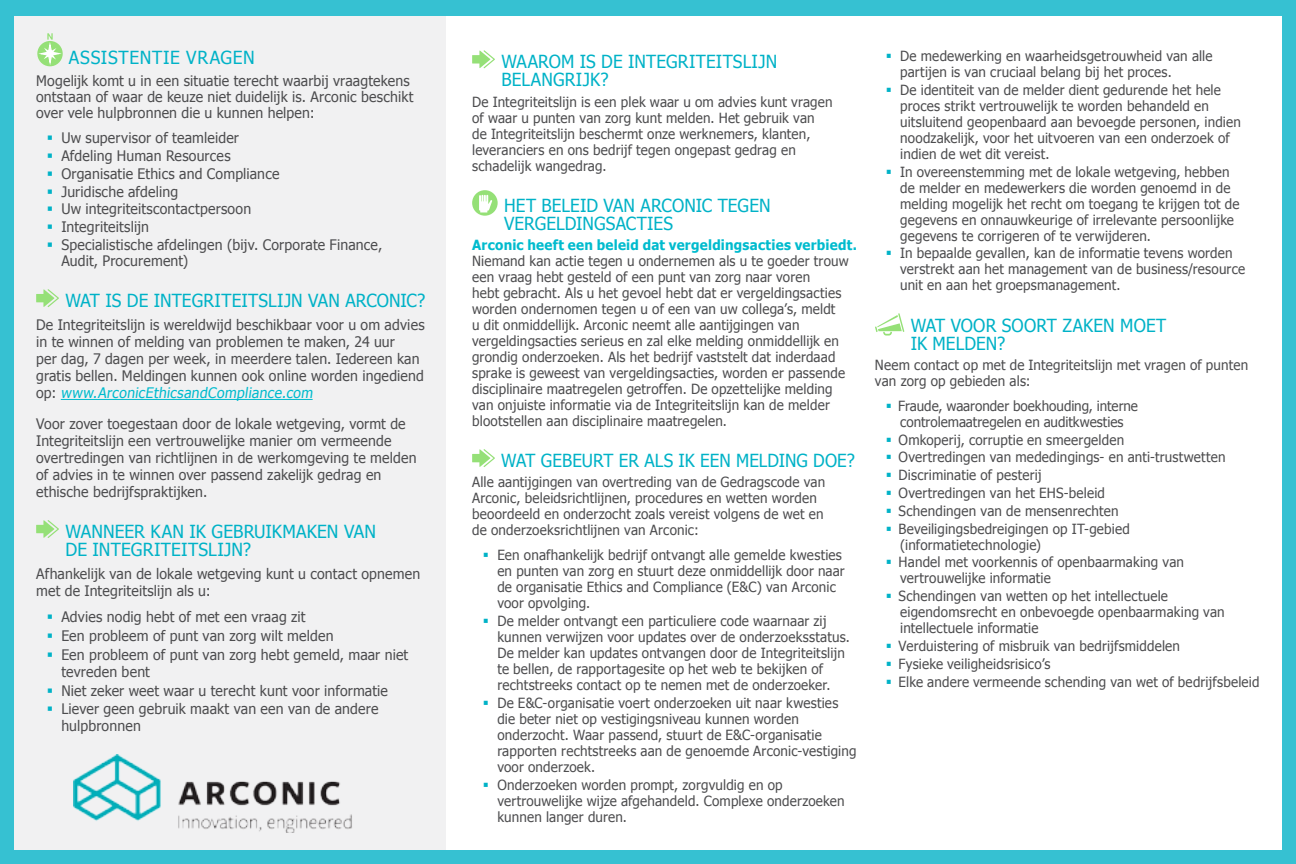
<style>
.page{position:relative;width:1296px;height:864px;background:#fff}
.page>*{position:absolute;margin:0;border:0;box-sizing:border-box;transform-origin:0 0}
.t1{font:18px/18px "Tahoma";letter-spacing:.01em;color:#00b2c7;scale:.96 1}
.t2{font:18px/18px "Tahoma";letter-spacing:.01em;color:#00b2c7}
.t3{font:18px "Tahoma";letter-spacing:.01em;color:#00b2c7;scale:.95 1}
.t4{font:18px "Tahoma";letter-spacing:.04em;color:#00b2c7}
.t5{font:14.4px/17px "Tahoma";letter-spacing:.01em;color:#4d4d4f}
.t6{font:14px/16px "Tahoma";letter-spacing:.015em;color:#4d4d4f;scale:.96 1}
.t7{font:700 14px "Tahoma";letter-spacing:.015em;color:#00bbce;scale:.96 1}
.s1{color:#00bbce}
</style>
<div class="page">
<div style="left:14px;top:15px;width:432px;height:835px;background:#f1f1f2"></div>
<div style="left:0;top:850px;width:1296px;height:14px;background:#36c1d2"></div>
<div style="left:1282px;top:0;width:14px;height:864px;background:#36c1d2"></div>
<div style="left:0;top:0;width:14px;height:864px;background:#36c1d2"></div>
<svg style="left:37px;top:33px;width:26px;height:34px"></svg>
<div style="left:0;top:0;width:1296px;height:15px;background:#36c1d2"></div>
<img style="left:73px;top:755px;width:279px;height:77px">
<svg style="left:472px;top:50px;width:23px;height:18px"></svg>
<div style="left:472px;top:190px;width:26px;height:26px;background:#95e077;border-radius:50%"></div>
<svg style="left:479px;top:195px;width:13px;height:17px"></svg>
<svg style="left:472px;top:449px;width:23px;height:18px"></svg>
<svg style="left:875px;top:313px;width:30px;height:23px"></svg>
<hr style="left:61px;top:399px;width:252px;height:1px;background:#00bbce">
<svg style="left:36px;top:289px;width:23px;height:18px"></svg>
<svg style="left:36px;top:520px;width:23px;height:18px"></svg>
<p class="t4" style="left:69px;top:46px;width:187px">ASSISTENTIE VRAGEN</p>
<p class="t5" style="left:36px;top:72px;width:379px;line-height:16px">Mogelijk komt u in een situatie terecht waarbij vraagtekens ontstaan of waar de keuze niet duidelijk is. Arconic beschikt over vele hulpbronnen die u kunnen helpen:</p>
<p class="t5" style="left:61px;top:128px;width:322px;line-height:17.8px">Uw supervisor of teamleider<br>Afdeling Human Resources<br>Organisatie Ethics and Compliance<br>Juridische afdeling<br>Uw integriteitscontactpersoon<br>Integriteitslijn<br>Specialistische afdelingen (bijv. Corporate Finance,</p>
<p class="t5" style="left:61px;top:252px;width:128px">Audit, Procurement)</p>
<p class="t1" style="left:65px;top:291px;width:376px">WAT IS DE INTEGRITEITSLIJN VAN ARCONIC?</p>
<p class="t5" style="left:36px;top:316px;width:390px">De Integriteitslijn is wereldwijd beschikbaar voor u om advies in te winnen of melding van problemen te maken, 24 uur<br>per dag, 7 dagen per week, in meerdere talen. Iedereen kan gratis bellen. Meldingen kunnen ook online worden ingediend o p: <span class="s1">www.ArconicEthicsandCompliance.com</span></p>
<p class="t5" style="left:36px;top:415px;width:382px">Voor zover toegestaan door de lokale wetgeving, vormt de Integriteitslijn een vertrouwelijke manier om vermeende overtredingen van richtlijnen in de werkomgeving te melden of advies in te winnen over passend zakelijk gedrag en ethische bedrijfspraktijken.</p>
<p class="t2" style="left:65px;top:522px;width:312px">WANNEER KAN IK GEBRUIKMAKEN VAN<br>DE INTEGRITEITSLIJN?</p>
<p class="t5" style="left:36px;top:565px;width:386px">Afhankelijk van de lokale wetgeving kunt u contact opnemen met de Integriteitslijn als u:</p>
<p class="t5" style="left:61px;top:607px;width:348px;line-height:18.8px">Advies nodig hebt of met een vraag zit<br>Een probleem of punt van zorg wilt melden<br>Een probleem of punt van zorg hebt gemeld, maar niet</p>
<p class="t5" style="left:61px;top:661px;width:328px;line-height:18.8px">tevreden bent<br>Niet zeker weet waar u terecht kunt voor informatie<br>Liever geen gebruik maakt van een van de andere</p>
<p class="t5" style="left:61px;top:717px;width:81px">hulpbronnen</p>
<p class="t1" style="left:501px;top:52px;width:289px">WAAROM IS DE INTEGRITEITSLIJN<br>BELANGRIJK?</p>
<p class="t6" style="left:472px;top:93px;width:377px">De Integriteitslijn is een plek waar u om advies kunt vragen of waar u punten van zorg kunt melden. Het gebruik van de Integriteitslijn beschermt onze werknemers, klanten, leveranciers en ons bedrijf tegen ongepast gedrag en schadelijk wangedrag.</p>
<p class="t1" style="left:504px;top:195px;width:279px">HET BELEID VAN ARCONIC TEGEN<br>VERGELDINGSACTIES</p>
<p class="t7" style="left:472px;top:235px;width:402px">Arconic heeft een beleid dat vergeldingsacties verbiedt.</p>
<p class="t6" style="left:472px;top:252px;width:394px">Niemand kan actie tegen u ondernemen als u te goeder trouw een vraag hebt gesteld of een punt van zorg naar voren<br>hebt gebracht. Als u het gevoel hebt dat er vergeldingsacties worden ondernomen tegen u of een van uw collega’s, meldt<br>u dit onmiddellijk. Arconic neemt alle aantijgingen van vergeldingsacties serieus en zal elke melding onmiddellijk en grondig onderzoeken. Als het bedrijf vaststelt dat inderdaad sprake is geweest van vergeldingsacties, worden er passende disciplinaire maatregelen getroffen. De opzettelijke melding van onjuiste informatie via de Integriteitslijn kan de melder blootstellen aan disciplinaire maatregelen.</p>
<p class="t3" style="left:501px;top:448px;width:374px">WAT GEBEURT ER ALS IK EEN MELDING DOE?</p>
<p class="t6" style="left:472px;top:474px;width:369px">Alle aantijgingen van overtreding van de Gedragscode van Arconic, beleidsrichtlijnen, procedures en wetten worden beoordeeld en onderzocht zoals vereist volgens de wet en de onderzoeksrichtlijnen van Arconic:</p>
<p class="t6" style="left:497px;top:547px;width:363px">Een onafhankelijk bedrijf ontvangt alle gemelde kwesties en punten van zorg en stuurt deze onmiddellijk door naar de organisatie Ethics and Compliance (E&amp;C) van Arconic voor opvolging.</p>
<p class="t6" style="left:497px;top:612px;width:369px">De melder ontvangt een particuliere code waarnaar zij kunnen verwijzen voor updates over de onderzoeksstatus.<br>De melder kan updates ontvangen door de Integriteitslijn te bellen, de rapportagesite op het web te bekijken of rechtstreeks contact op te nemen met de onderzoeker.</p>
<p class="t6" style="left:497px;top:694px;width:376px">De E&amp;C-organisatie voert onderzoeken uit naar kwesties die beter niet op vestigingsniveau kunnen worden onderzocht. Waar passend, stuurt de E&amp;C-organisatie rapporten rechtstreeks aan de genoemde Arconic-vestiging voor onderzoek.</p>
<p class="t6" style="left:497px;top:776px;width:363px">Onderzoeken worden prompt, zorgvuldig en op vertrouwelijke wijze afgehandeld. Complexe onderzoeken kunnen langer duren.</p>
<p class="t6" style="left:900px;top:47px;width:327px">De medewerking en waarheidsgetrouwheid van alle partijen is van cruciaal belang bij het proces.</p>
<p class="t6" style="left:900px;top:81px;width:356px">De identiteit van de melder dient gedurende het hele proces strikt vertrouwelijk te worden behandeld en uitsluitend geopenbaard aan bevoegde personen, indien noodzakelijk, voor het uitvoeren van een onderzoek of indien de wet dit vereist.</p>
<p class="t6" style="left:900px;top:163px;width:355px">In overeenstemming met de lokale wetgeving, hebben de melder en medewerkers die worden genoemd in de melding mogelijk het recht om toegang te krijgen tot de gegevens en onnauwkeurige of irrelevante persoonlijke gegevens te corrigeren of te verwijderen.</p>
<p class="t6" style="left:900px;top:245px;width:361px">In bepaalde gevallen, kan de informatie tevens worden verstrekt aan het management van de business/resource unit en aan het groepsmanagement.</p>
<p class="t1" style="left:911px;top:315px;width:268px">WAT VOOR SOORT ZAKEN MOET<br>IK MELDEN?</p>
<p class="t6" style="left:875px;top:356px;width:390px">Neem contact op met de Integriteitslijn met vragen of punten van zorg op gebieden als:</p>
<p class="t6" style="left:898px;top:397px;width:251px">Fraude, waaronder boekhouding, interne controlemaatregelen en auditkwesties</p>
<p class="t6" style="left:899px;top:430px;width:342px;line-height:17.8px">Omkoperij, corruptie en smeergelden<br>Overtredingen van mededingings- en anti-trustwetten Discriminatie of pesterij<br>Overtredingen van het EHS-beleid<br>Schendingen van de mensenrechten Beveiligingsbedreigingen op IT-gebied</p>
<p class="t6" style="left:899px;top:535px;width:299px;line-height:17.8px">(informatietechnologie)<br>Handel met voorkennis of openbaarmaking van</p>
<p class="t6" style="left:899px;top:569px;width:282px;line-height:17.8px">vertrouwelijke informatie<br>Schendingen van wetten op het intellectuele</p>
<p class="t6" style="left:900px;top:604px;width:340px">eigendomsrecht en onbevoegde openbaarmaking van intellectuele informatie</p>
<p class="t6" style="left:899px;top:636px;width:377px;line-height:17.8px">Verduistering of misbruik van bedrijfsmiddelen<br>Fysieke veiligheidsrisico’s<br>Elke andere vermeende schending van wet of bedrijfsbeleid</p>
</div>
